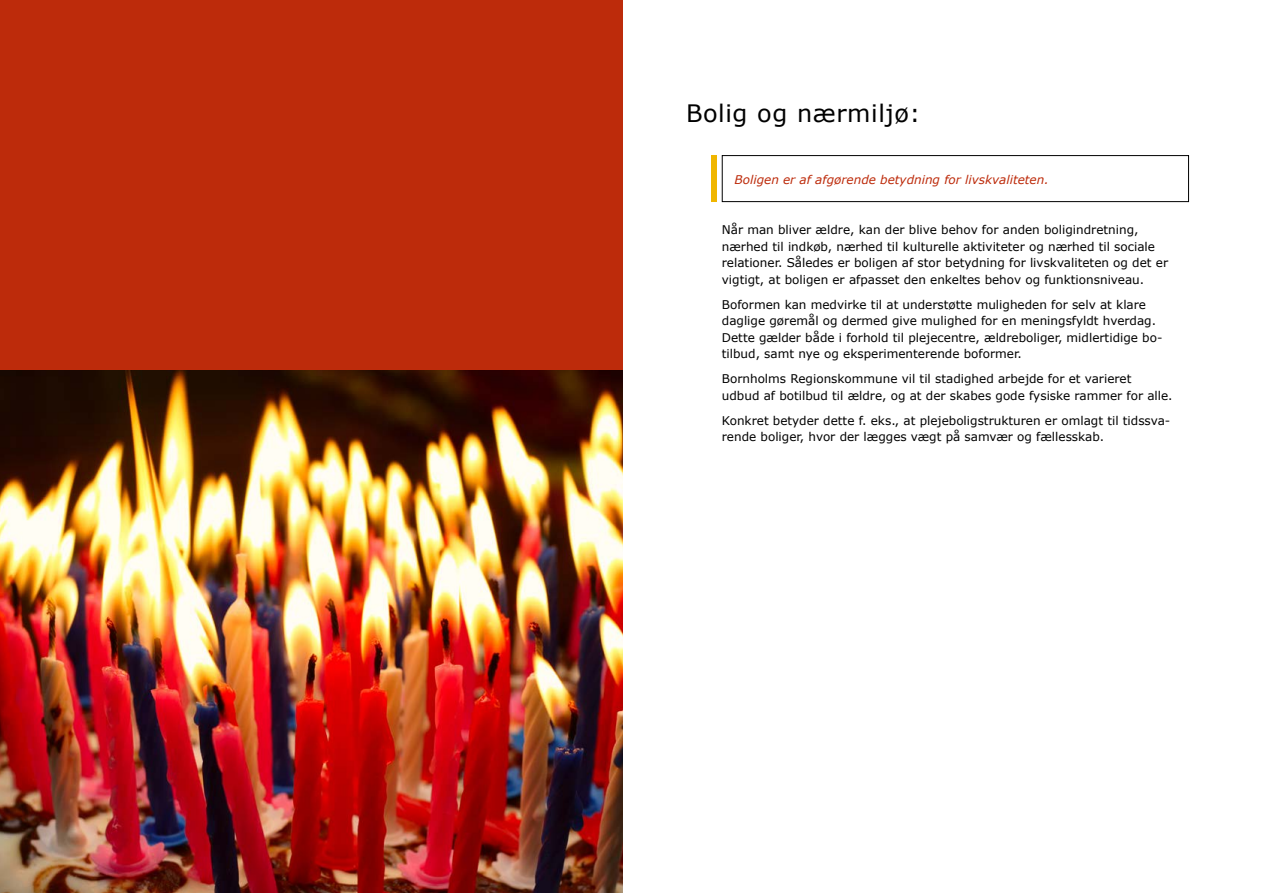
<style>
.page{position:relative;width:1263px;height:893px;background:#fff}
.page>*{position:absolute;margin:0;border:0;box-sizing:border-box;transform-origin:0 0}
.t1{font:24px "Verdana";letter-spacing:.025em;color:#000}
.t2{font:12px/16.5px "Verdana";color:#000}
.t3{font:italic 12px "Verdana";color:#bd2b0b}
</style>
<div class="page">
<img style="left:0;top:370px;width:622px;height:523px">
<div style="left:722px;top:155px;width:467px;height:47px;border:1px solid #000"></div>
<div style="left:711px;top:155px;width:5px;height:47px;background:#f0b600"></div>
<div style="left:0;top:0;width:622px;height:370px;background:#bd2b0b"></div>
<h1 class="t1" style="left:686px;top:97px;width:236px">Bolig og nærmiljø:</h1>
<p class="t3" style="left:735px;top:172px;width:316px">Boligen er af afgørende betydning for livskvaliteten.</p>
<p class="t2" style="left:722px;top:221px;width:448px">Når man bliver ældre, kan der blive behov for anden boligindretning, nærhed til indkøb, nærhed til kulturelle aktiviteter og nærhed til sociale relationer. Således er boligen af stor betydning for livskvaliteten og det er vigtigt, at boligen er afpasset den enkeltes behov og funktionsniveau.</p>
<p class="t2" style="left:722px;top:296px;width:442px">Boformen kan medvirke til at understøtte muligheden for selv at klare daglige gøremål og dermed give mulighed for en meningsfyldt hverdag.<br>Dette gælder både i forhold til plejecentre, ældreboliger, midlertidige bo&shy;tilbud, samt nye og eksperimenterende boformer.</p>
<p class="t2" style="left:722px;top:370px;width:452px">Bornholms Regionskommune vil til stadighed arbejde for et varieret<br>udbud af botilbud til ældre, og at der skabes gode fysiske rammer for alle.</p>
<p class="t2" style="left:722px;top:412px;width:450px">Konkret betyder dette f. eks., at plejeboligstrukturen er omlagt til tidssva&shy;rende boliger, hvor der lægges vægt på samvær og fællesskab.</p>
</div>
